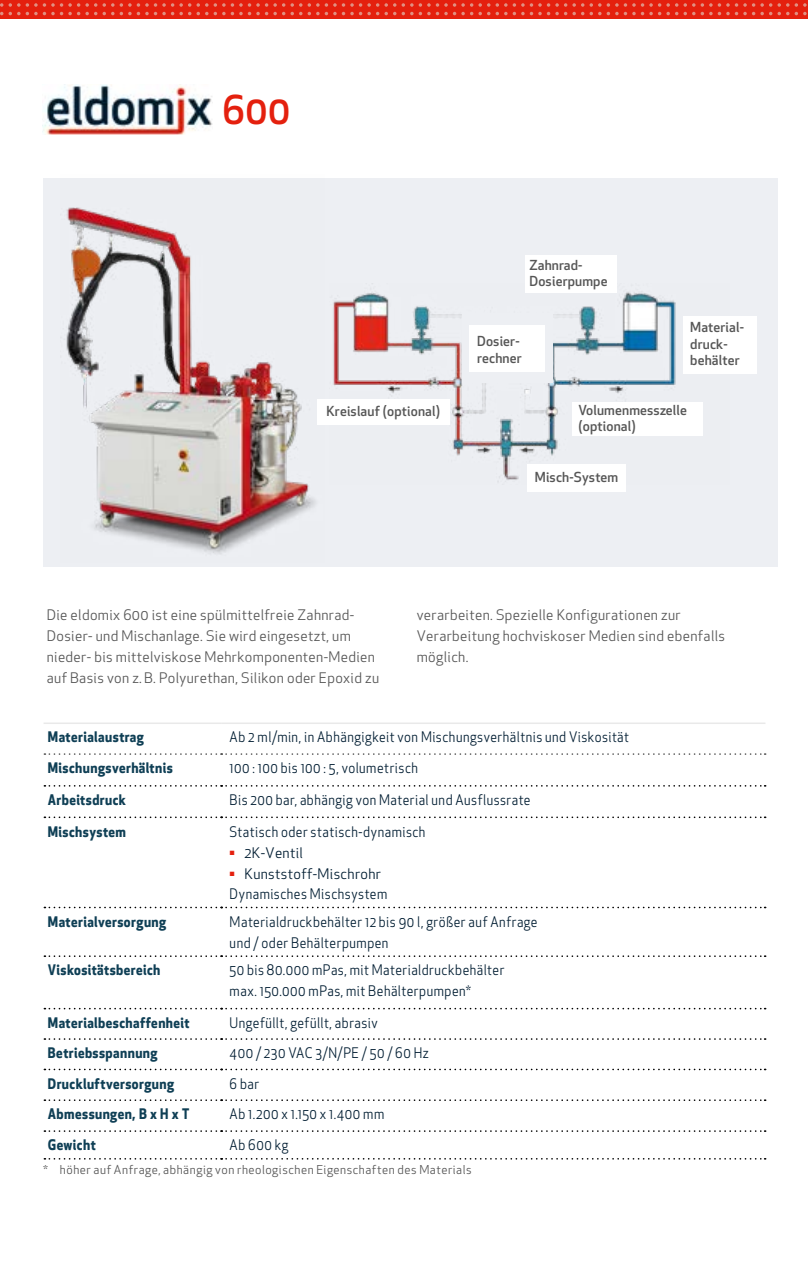
<style>
.page{position:relative;width:808px;height:1263px;background:#fff}
.page>*{position:absolute;margin:0;border:0;box-sizing:border-box;transform-origin:0 0}
.t1{font:500 38.85px "Apex New";color:#e4200e}
.t2{font:14.25px/21px "Apex New";letter-spacing:.035em;color:#001d32;scale:.91 1}
.t3{font:14.25px/21px "Apex New";letter-spacing:.025em;color:#565656}
.t4{font:700 14.25px "Apex New";letter-spacing:.03em;color:#0f3f55;scale:.91 1}
.t5{font:14.25px/19.5px "Apex New";letter-spacing:.035em;color:#001d32}
.t6{font:500 13.5px/16.5px "Apex New";letter-spacing:.01em;color:#565656}
.t7{font:12px "Apex New";letter-spacing:.045em;color:#565656}
</style>
<div class="page">
<div style="left:0;top:0;width:808px;height:19px;background:#e4200e"></div>
<svg style="left:103px;top:3px;width:199px;height:12px"></svg>
<svg style="left:308px;top:3px;width:88px;height:12px"></svg>
<svg style="left:402px;top:3px;width:199px;height:12px"></svg>
<svg style="left:607px;top:3px;width:88px;height:12px"></svg>
<svg style="left:701px;top:3px;width:106px;height:12px"></svg>
<svg style="left:9px;top:3px;width:88px;height:12px"></svg>
<svg style="left:0;top:3px;width:3px;height:12px"></svg>
<div style="left:43px;top:178px;width:734px;height:389px;background:#edeff3"></div>
<img style="left:330px;top:283px;width:373px;height:199px">
<img style="left:66px;top:207px;width:259px;height:347px">
<div style="left:463px;top:313px;width:90px;height:70px;background:#edeff3"></div>
<div style="left:317px;top:400px;width:133px;height:25px;background:#fff"></div>
<div style="left:469px;top:326px;width:76px;height:46px;background:#fff"></div>
<div style="left:527px;top:464px;width:99px;height:27px;background:#fff"></div>
<div style="left:572px;top:402px;width:130px;height:33px;background:#fff"></div>
<div style="left:525px;top:255px;width:92px;height:38px;background:#fff"></div>
<div style="left:684px;top:316px;width:73px;height:58px;background:#fff"></div>
<svg style="left:44px;top:785px;width:722px;height:2px"></svg>
<svg style="left:44px;top:816px;width:722px;height:2px"></svg>
<svg style="left:44px;top:907px;width:722px;height:1px"></svg>
<svg style="left:44px;top:955px;width:722px;height:2px"></svg>
<svg style="left:44px;top:1069px;width:722px;height:1px"></svg>
<svg style="left:44px;top:1099px;width:722px;height:2px"></svg>
<svg style="left:44px;top:1038px;width:722px;height:2px"></svg>
<svg style="left:44px;top:1008px;width:722px;height:1px"></svg>
<hr style="left:44px;top:722px;width:177px;height:2px;background:#e9e9e9">
<hr style="left:221px;top:722px;width:544px;height:2px;background:#e9e9e9">
<svg style="left:44px;top:753px;width:722px;height:2px"></svg>
<svg style="left:44px;top:1130px;width:722px;height:2px"></svg>
<svg style="left:44px;top:1158px;width:722px;height:1px"></svg>
<img style="left:43px;top:84px;width:169px;height:50px">
<h1 class="t1" style="left:222px;top:84px;width:70px">600</h1>
<p class="t6" style="left:326px;top:402px;width:115px">Kreislauf (optional)</p>
<p class="t6" style="left:529px;top:257px;width:80px">Zahnrad-<br>Dosierpumpe</p>
<p class="t6" style="left:471px;top:326px;width:74px">Calcolatore del dosaggio</p>
<p class="t6" style="left:477px;top:333px;width:46px">Dosier&shy;rechner</p>
<p class="t6" style="left:690px;top:319px;width:55px">Material&shy;druck&shy;behälter</p>
<p class="t6" style="left:578px;top:401px;width:110px">Volumenmesszelle (optional)</p>
<p class="t6" style="left:535px;top:468px;width:85px">Misch-System</p>
<p class="t3" style="left:47px;top:604px;width:334px">Die eldomix 600 ist eine spülmittelfreie Zahnrad-Dosier- und Mischanlage. Sie wird eingesetzt, um nieder- bis mittelviskose Mehrkomponenten-Medien auf Basis von z. B. Polyurethan, Silikon oder Epoxid zu</p>
<p class="t3" style="left:417px;top:604px;width:310px">verarbeiten. Spezielle Konfigurationen zur<br>Verarbeitung hochviskoser Medien sind ebenfalls möglich.</p>
<p class="t4" style="left:48px;top:727px;width:107px">Materialaustrag</p>
<p class="t2" style="left:230px;top:727px;width:441px">Ab 2 ml/min, in Abhängigkeit von Mischungsverhältnis und Viskosität</p>
<p class="t4" style="left:48px;top:758px;width:139px">Mischungsverhältnis</p>
<p class="t2" style="left:230px;top:758px;width:208px">100 : 100 bis 100 : 5, volumetrisch</p>
<p class="t4" style="left:48px;top:789px;width:87px">Arbeitsdruck</p>
<p class="t2" style="left:230px;top:789px;width:332px">Bis 200 bar, abhängig von Material und Ausflussrate</p>
<p class="t4" style="left:48px;top:821px;width:87px">Mischsystem</p>
<p class="t2" style="left:230px;top:821px;width:217px">Statisch oder statisch-dynamisch</p>
<p class="t5" style="left:230px;top:843px;width:75px"><sup>▪</sup> 2K-Ventil</p>
<p class="t5" style="left:230px;top:864px;width:159px"><sup>▪</sup> Kunststoff-Mischrohr<br>Dynamisches Mischsystem</p>
<p class="t4" style="left:48px;top:911px;width:132px">Materialversorgung</p>
<p class="t2" style="left:230px;top:911px;width:340px">Materialdruckbehälter 12 bis 90 l, größer auf Anfrage und / oder Behälterpumpen</p>
<p class="t4" style="left:48px;top:960px;width:125px">Viskositätsbereich</p>
<p class="t2" style="left:230px;top:960px;width:303px">50 bis 80.000 mPas, mit Materialdruckbehälter max. 150.000 mPas, mit Behälterpumpen*</p>
<p class="t4" style="left:48px;top:1012px;width:157px">Materialbeschaffenheit</p>
<p class="t2" style="left:230px;top:1012px;width:164px">Ungefüllt, gefüllt, abrasiv</p>
<p class="t4" style="left:48px;top:1043px;width:122px">Betriebsspannung</p>
<p class="t2" style="left:230px;top:1042px;width:220px">400 / 230 VAC 3/N/PE / 50 / 60 Hz</p>
<p class="t4" style="left:48px;top:1073px;width:140px">Druckluftversorgung</p>
<p class="t2" style="left:230px;top:1073px;width:34px">6 bar</p>
<p class="t4" style="left:48px;top:1104px;width:157px">Abmessungen, B x H x T</p>
<p class="t2" style="left:230px;top:1104px;width:171px">Ab 1.200 x 1.150 x 1.400 mm</p>
<p class="t4" style="left:48px;top:1135px;width:54px">Gewicht</p>
<p class="t2" style="left:230px;top:1134px;width:66px">Ab 600 kg</p>
<p class="t7" style="left:44px;top:1162px;width:429px">* höher auf Anfrage, abhängig von rheologischen Eigenschaften des Materials</p>
</div>
